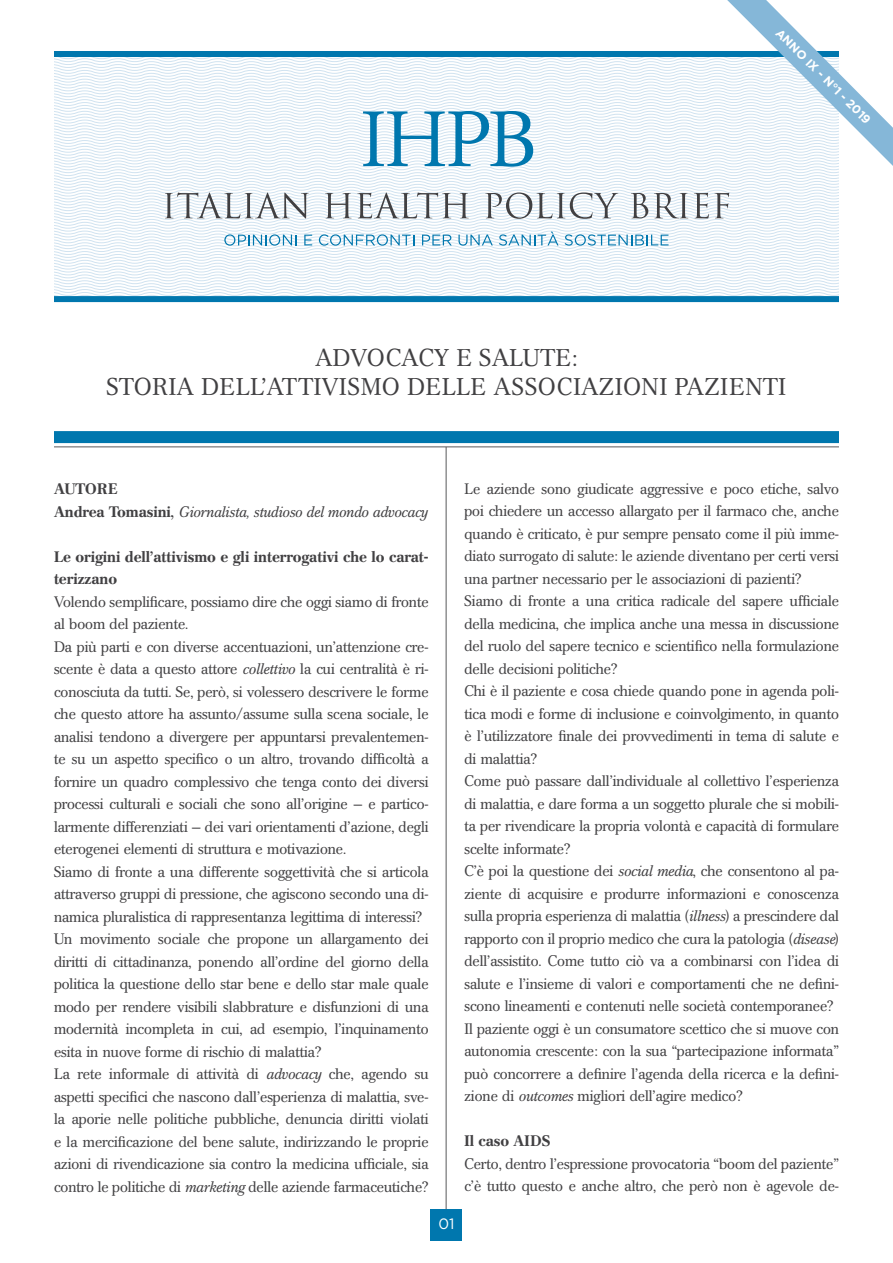
<style>
.page{position:relative;width:893px;height:1263px;background:#fff}
.page>*{position:absolute;margin:0;border:0;box-sizing:border-box;transform-origin:0 0}
.t1{font:24px/28.8px "Cremona";letter-spacing:.025em;color:#414042;text-align:center}
.t2{font:15px/22.5px "Cremona";color:#414042}
.t3{font:700 15px/22.5px "Cremona";color:#414042}
.t4{font:italic 15px/22.5px "Cremona";color:#414042}
.t5{font:15px "Gotham HTF";color:#fff}
.t6{font:700 12px "Gotham HTF";color:#fff}
.s1{font-weight:700;font-style:normal}
.s2{font-style:italic}
</style>
<div class="page">
<svg style="left:54px;top:57px;width:785px;height:239px"></svg>
<div style="left:54px;top:51px;width:785px;height:6px;background:#0077ae"></div>
<div style="left:431px;top:1209px;width:31px;height:32px;background:#0077ae"></div>
<div style="left:54px;top:296px;width:785px;height:6px;background:#0077ae"></div>
<div style="left:54px;top:431px;width:785px;height:12px;background:#0077ae"></div>
<svg style="left:363px;top:111px;width:170px;height:56px"></svg>
<svg style="left:165px;top:193px;width:144px;height:26px"></svg>
<svg style="left:325px;top:193px;width:144px;height:25px"></svg>
<svg style="left:485px;top:193px;width:133px;height:26px"></svg>
<svg style="left:631px;top:193px;width:17px;height:25px"></svg>
<svg style="left:654px;top:193px;width:34px;height:25px"></svg>
<svg style="left:694px;top:193px;width:35px;height:25px"></svg>
<svg style="left:224px;top:234px;width:72px;height:12px"></svg>
<svg style="left:304px;top:235px;width:8px;height:10px"></svg>
<svg style="left:319px;top:234px;width:95px;height:12px"></svg>
<svg style="left:422px;top:235px;width:30px;height:10px"></svg>
<svg style="left:458px;top:235px;width:35px;height:11px"></svg>
<svg style="left:499px;top:231px;width:59px;height:15px"></svg>
<svg style="left:565px;top:234px;width:104px;height:12px"></svg>
<svg style="left:727px;top:0;width:166px;height:166px"></svg>
<hr style="left:54px;top:446px;width:785px;height:1px;background:#58595b">
<hr style="left:446px;top:447px;width:1px;height:762px;background:#58595b">
<p class="t6" style="left:783px;top:26px;width:130px;rotate:45deg">ANNO IX - N°1 - 2019</p>
<h1 class="t1" style="left:107px;top:343px;width:681px">ADVOCACY E SALUTE:<br>STORIA DELL’ATTIVISMO DELLE ASSOCIAZIONI PAZIENTI</h1>
<p class="t4" style="left:54px;top:478px;width:375px"><span class="s1">AUTORE<br>Andrea Tomasini,</span> Giornalista, studioso del mondo advocacy</p>
<p class="t3" style="left:54px;top:545px;width:376px">Le origini dell’attivismo e gli interrogativi che lo carat&shy;terizzano</p>
<p class="t2" style="left:54px;top:590px;width:376px">Volendo semplificare, possiamo dire che oggi siamo di fronte al boom del paziente.<br>Da più parti e con diverse accentuazioni, un’attenzione cre&shy;scente è data a questo attore <span class="s2">collettivo</span> la cui centralità è ri&shy;conosciuta da tutti. Se, però, si volessero descrivere le forme che questo attore ha assunto/assume sulla scena sociale, le analisi tendono a divergere per appuntarsi prevalentemen&shy;te su un aspetto specifico o un altro, trovando difficoltà a fornire un quadro complessivo che tenga conto dei diversi processi culturali e sociali che sono all’origine – e partico&shy;larmente differenziati – dei vari orientamenti d’azione, degli eterogenei elementi di struttura e motivazione.<br>Siamo di fronte a una differente soggettività che si articola attraverso gruppi di pressione, che agiscono secondo una di&shy;namica pluralistica di rappresentanza legittima di interessi?<br>Un movimento sociale che propone un allargamento dei diritti di cittadinanza, ponendo all’ordine del giorno della politica la questione dello star bene e dello star male quale modo per rendere visibili slabbrature e disfunzioni di una modernità incompleta in cui, ad esempio, l’inquinamento esita in nuove forme di rischio di malattia?<br>La rete informale di attività di <span class="s2">advocacy</span> che, agendo su aspetti specifici che nascono dall’esperienza di malattia, sve&shy;la aporie nelle politiche pubbliche, denuncia diritti violati e la mercificazione del bene salute, indirizzando le proprie azioni di rivendicazione sia contro la medicina ufficiale, sia contro le politiche di <span class="s2">marketing</span> delle aziende farmaceutiche?</p>
<p class="t5" style="left:438px;top:1215px;width:18px">01</p>
<p class="t2" style="left:464px;top:477px;width:376px">Le aziende sono giudicate aggressive e poco etiche, salvo poi chiedere un accesso allargato per il farmaco che, anche quando è criticato, è pur sempre pensato come il più imme&shy;diato surrogato di salute: le aziende diventano per certi versi una partner necessario per le associazioni di pazienti?<br>Siamo di fronte a una critica radicale del sapere ufficiale della medicina, che implica anche una messa in discussione del ruolo del sapere tecnico e scientifico nella formulazione delle decisioni politiche?<br>Chi è il paziente e cosa chiede quando pone in agenda poli&shy;tica modi e forme di inclusione e coinvolgimento, in quanto è l’utilizzatore finale dei provvedimenti in tema di salute e di malattia?<br>Come può passare dall’individuale al collettivo l’esperienza di malattia, e dare forma a un soggetto plurale che si mobili&shy;ta per rivendicare la propria volontà e capacità di formulare scelte informate?<br>C’è poi la questione dei <span class="s2">social media</span>, che consentono al pa&shy;ziente di acquisire e produrre informazioni e conoscenza sulla propria esperienza di malattia (<span class="s2">illness</span>) a prescindere dal rapporto con il proprio medico che cura la patologia (<span class="s2">disease</span>) dell’assistito. Come tutto ciò va a combinarsi con l’idea di salute e l’insieme di valori e comportamenti che ne defini&shy;scono lineamenti e contenuti nelle società contemporanee?<br>Il paziente oggi è un consumatore scettico che si muove con autonomia crescente: con la sua “partecipazione informata” può concorrere a definire l’agenda della ricerca e la defini&shy;zione di <span class="s2">outcomes</span> migliori dell’agire medico?</p>
<p class="t3" style="left:464px;top:1130px;width:88px">Il caso AIDS</p>
<p class="t2" style="left:464px;top:1152px;width:376px">Certo, dentro l’espressione provocatoria “boom del paziente” c’è tutto questo e anche altro, che però non è agevole de-</p>
</div>
